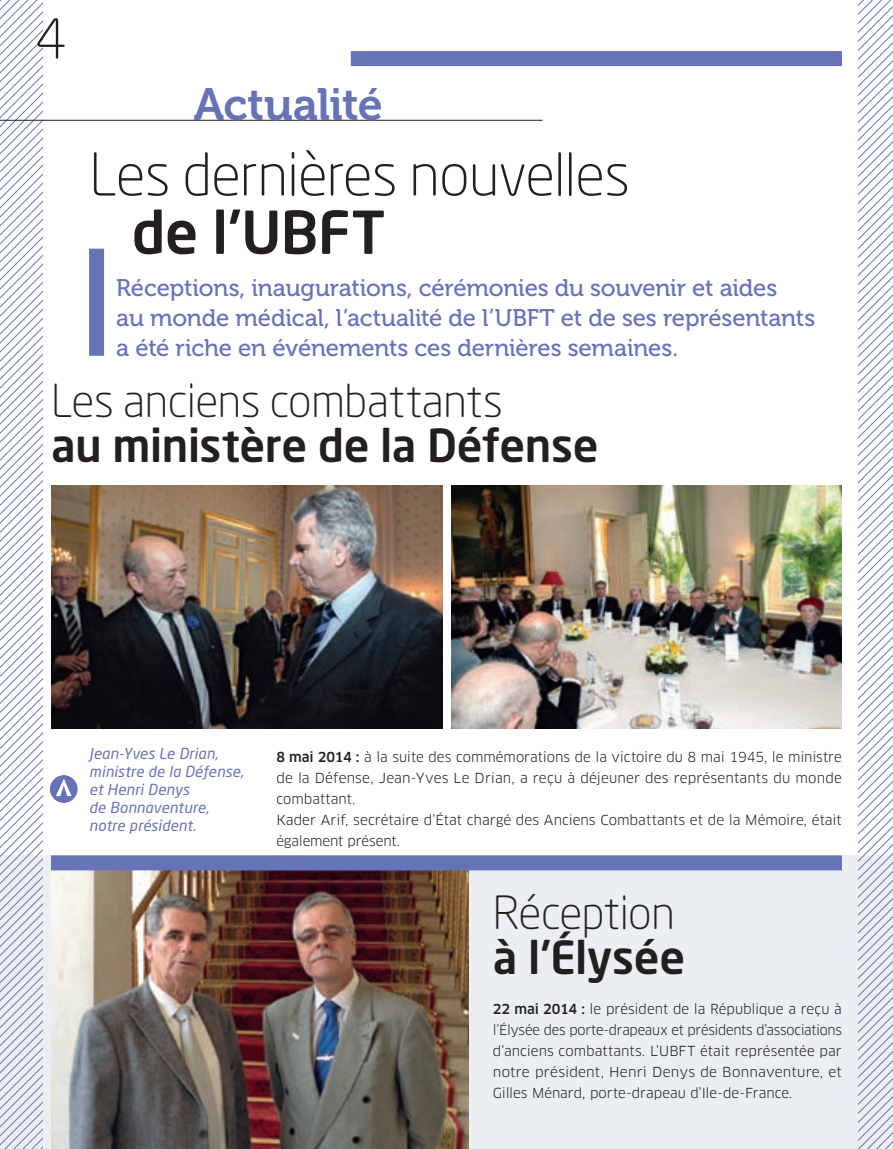
<style>
.page{position:relative;width:893px;height:1149px;background:#fff}
.page>*{position:absolute;margin:0;border:0;box-sizing:border-box;transform-origin:0 0}
._01_TITRE___BASE{font:300 58.2px/58.2px "Neo Sans Pro";letter-spacing:-.015em;color:#231f20}
.t1{font:300 54px "Neo Sans Pro";color:#231f20}
._01_Titre2{font:500 45px/45px "Neo Sans Pro";letter-spacing:-.01em;color:#231f20}
._01_Titre2-2{font:300 45px/45px "Neo Sans Pro";letter-spacing:-.015em;color:#231f20}
._00_Tetiere_Coul_Cha{font:45px "Museo 700";letter-spacing:-.01em;color:#6773b7}
._02_CHAPO{font:24px/30px "Museo 500";letter-spacing:-.005em;color:#6773b7}
._10_LEGENDE_2_Puce{font:italic 15px/18px "Neo Sans Pro";letter-spacing:.01em;color:#6773b7}
._05_Tx{font:13.5px/21px "Clan Pro";color:#231f20;text-align:justify}
.s1{font-weight:500}
.s2{font-weight:300}
</style>
<div class="page">
<div style="left:0;top:855px;width:893px;height:293px;background:#ebeff1"></div>
<img style="left:51px;top:870px;width:418px;height:278px">
<img style="left:451px;top:485px;width:391px;height:242px">
<img style="left:51px;top:485px;width:391px;height:242px">
<svg style="left:50px;top:775px;width:28px;height:27px"></svg>
<div style="left:51px;top:855px;width:791px;height:15px;background:#6773b7"></div>
<svg style="left:0;top:0;width:43px;height:1148px"></svg>
<svg style="left:859px;top:0;width:34px;height:1148px"></svg>
<hr style="left:0;top:120px;width:543px;height:1px;background:#231f20">
<div style="left:89px;top:248px;width:15px;height:107px;background:#6773b7"></div>
<div style="left:351px;top:51px;width:491px;height:15px;background:#6773b7"></div>
<h2 class="t1" style="left:35px;top:7px;width:33px">4</h2>
<p class="_00_Tetiere_Coul_Cha" style="left:194px;top:79px;width:191px">Actualité</p>
<p class="_01_TITRE___BASE" style="left:132px;top:145px;width:500px;text-indent:-43px">Les dernières nouvelles <span class="s1">de l’UBFT</span></p>
<p class="_02_CHAPO" style="left:116px;top:273px;width:700px">Réceptions, inaugurations, cérémonies du souvenir et aides<br>au monde médical, l’actualité de l’UBFT et de ses représentants a été riche en événements ces dernières semaines.</p>
<p class="_01_Titre2" style="left:51px;top:376px;width:549px"><span class="s2">Les anciens combattants<br></span>au ministère de la Défense</p>
<p class="_10_LEGENDE_2_Puce" style="left:89px;top:743px;width:156px">Jean‑Yves Le Drian, ministre de la Défense, et Henri Denys<br>de Bonnaventure, notre président.</p>
<p class="_05_Tx" style="left:276px;top:746px;width:567px"><span class="s1">8 mai 2014 :</span> à la suite des commémorations de la victoire du 8 mai 1945, le ministre de la Défense, Jean-Yves Le Drian, a reçu à déjeuner des représentants du monde combattant.</p>
<p class="_05_Tx" style="left:276px;top:809px;width:567px">Kader Arif, secrétaire d’État chargé des Anciens Combattants et de la Mémoire, était également présent.</p>
<p class="_01_Titre2-2" style="left:493px;top:889px;width:194px">Réception <span class="s1">à l’Élysée</span></p>
<p class="_05_Tx" style="left:493px;top:998px;width:351px"><span class="s1">22 mai 2014 :</span> le président de la République a reçu à l’Élysée des porte-drapeaux et présidents d’associations d’anciens combattants. L’UBFT était représentée par notre président, Henri Denys de Bonnaventure, et Gilles Ménard, porte-drapeau d’Ile-de-France.</p>
</div>
